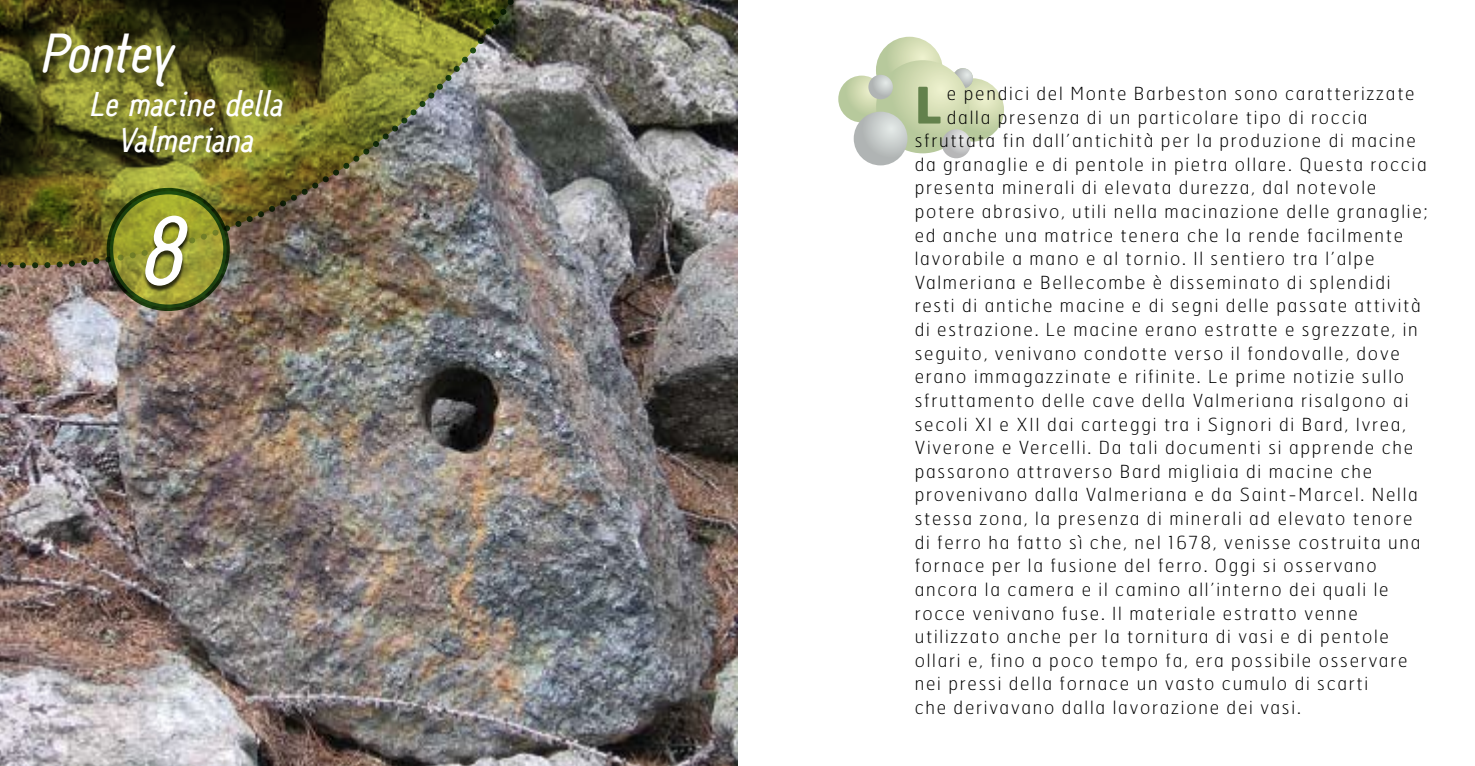
<style>
.page{position:relative;width:1475px;height:766px;background:#fff}
.page>*{position:absolute;margin:0;border:0;box-sizing:border-box;transform-origin:0 0}
.t1{font:84px "Slanted";color:#fff}
.t2{font:700 50.2px "Hermes";color:#63814c}
.t3{font:48px "Slanted";color:#fff}
.t4{font:30px/36px "Slanted";color:#fff;text-align:center}
.t5{font:100 18px "Hermes";letter-spacing:.1em;color:#000}
</style>
<div class="page">
<img style="left:0;top:0;width:737px;height:765px">
<img style="left:0;top:0;width:568px;height:270px">
<svg style="left:110px;top:191px;width:116px;height:117px;background:#8e962b"></svg>
<div style="left:107px;top:188px;width:123px;height:123px;border:7px solid #285e18;border-radius:50%"></div>
<div style="left:143px;top:218px;width:265px;height:126px;background:#000;opacity:.75"></div>
<div style="left:37px;top:34px;width:363px;height:86px;background:#000;opacity:.75"></div>
<svg style="left:875px;top:37px;width:67px;height:67px"></svg>
<svg style="left:838px;top:76px;width:47px;height:46px"></svg>
<svg style="left:940px;top:78px;width:63px;height:64px;background:#d0dab1"></svg>
<svg style="left:952px;top:68px;width:20px;height:20px"></svg>
<svg style="left:876px;top:60px;width:93px;height:93px;background:#ccd7ad"></svg>
<svg style="left:868px;top:75px;width:24px;height:24px"></svg>
<svg style="left:853px;top:112px;width:54px;height:53px;background:#c1c6c5"></svg>
<svg style="left:941px;top:129px;width:29px;height:29px"></svg>
<h3 class="t3" style="left:40px;top:21px;width:135px">Pontey</h3>
<h3 class="t4" style="left:89px;top:87px;width:194px">Le macine della<br>Valmeriana</h3>
<h1 class="t1" style="left:138px;top:195px;width:45px">8</h1>
<h2 class="t2" style="left:914px;top:72px;width:29px">L</h2>
<p class="t5" style="left:946px;top:82px;width:469px">e pendici del Monte Barbeston sono caratterizzate</p>
<p class="t5" style="left:946px;top:106px;width:422px">dalla presenza di un particolare tipo di roccia</p>
<p class="t5" style="left:914px;top:129px;width:502px">sfruttata fin dall’antichità per la produzione di macine</p>
<p class="t5" style="left:914px;top:153px;width:513px">da granaglie e di pentole in pietra ollare. Questa roccia</p>
<p class="t5" style="left:914px;top:176px;width:463px">presenta minerali di elevata durezza, dal notevole</p>
<p class="t5" style="left:914px;top:200px;width:514px">potere abrasivo, utili nella macinazione delle granaglie;</p>
<p class="t5" style="left:914px;top:224px;width:490px">ed anche una matrice tenera che la rende facilmente</p>
<p class="t5" style="left:914px;top:247px;width:461px">lavorabile a mano e al tornio. Il sentiero tra l’alpe</p>
<p class="t5" style="left:914px;top:271px;width:477px">Valmeriana e Bellecombe è disseminato di splendidi</p>
<p class="t5" style="left:914px;top:294px;width:507px">resti di antiche macine e di segni delle passate attività</p>
<p class="t5" style="left:914px;top:318px;width:504px">di estrazione. Le macine erano estratte e sgrezzate, in</p>
<p class="t5" style="left:914px;top:342px;width:486px">seguito, venivano condotte verso il fondovalle, dove</p>
<p class="t5" style="left:914px;top:365px;width:491px">erano immagazzinate e rifinite. Le prime notizie sullo</p>
<p class="t5" style="left:914px;top:389px;width:495px">sfruttamento delle cave della Valmeriana risalgono ai</p>
<p class="t5" style="left:914px;top:412px;width:492px">secoli XI e XII dai carteggi tra i Signori di Bard, Ivrea,</p>
<p class="t5" style="left:914px;top:436px;width:500px">Viverone e Vercelli. Da tali documenti si apprende che</p>
<p class="t5" style="left:914px;top:460px;width:459px">passarono attraverso Bard migliaia di macine che</p>
<p class="t5" style="left:914px;top:483px;width:504px">provenivano dalla Valmeriana e da Saint-Marcel. Nella</p>
<p class="t5" style="left:914px;top:507px;width:499px">stessa zona, la presenza di minerali ad elevato tenore</p>
<p class="t5" style="left:914px;top:530px;width:507px">di ferro ha fatto sì che, nel 1678, venisse costruita una</p>
<p class="t5" style="left:914px;top:554px;width:463px">fornace per la fusione del ferro. Oggi si osservano</p>
<p class="t5" style="left:914px;top:578px;width:475px">ancora la camera e il camino all’interno dei quali le</p>
<p class="t5" style="left:914px;top:601px;width:444px">rocce venivano fuse. Il materiale estratto venne</p>
<p class="t5" style="left:914px;top:625px;width:475px">utilizzato anche per la tornitura di vasi e di pentole</p>
<p class="t5" style="left:914px;top:648px;width:494px">ollari e, fino a poco tempo fa, era possibile osservare</p>
<p class="t5" style="left:914px;top:672px;width:455px">nei pressi della fornace un vasto cumulo di scarti</p>
<p class="t5" style="left:914px;top:696px;width:387px">che derivavano dalla lavorazione dei vasi.</p>
</div>
